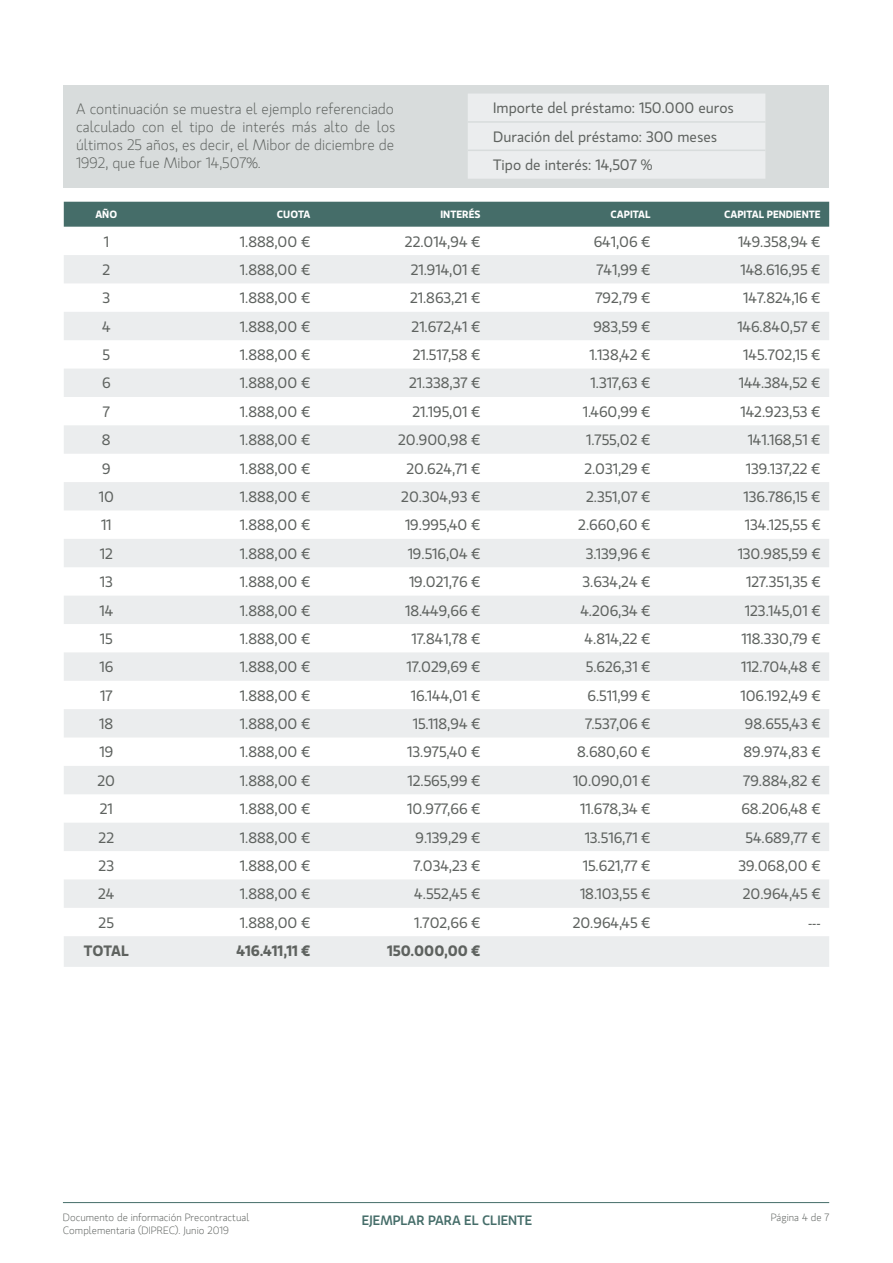
<style>
.page{position:relative;width:893px;height:1263px;background:#fff}
.page>*{position:absolute;margin:0;border:0;box-sizing:border-box;transform-origin:0 0}
.t1{font:15px/28.3px "Gloriola";color:#5e625f}
.t2{font:300 15px/18px "Gloriola";color:#5e625f;text-align:justify}
.t3{font:600 15px "Gloriola";color:#5e625f}
.t4{font:500 13.5px "Gloriola";color:#456d69}
.t5{font:300 10.5px/12.6px "Gloriola";color:#5e625f}
.t6{font:600 10.5px "Gloriola";color:#fff}
</style>
<div class="page">
<div style="left:64px;top:85px;width:765px;height:102px;background:#d8dcdc"></div>
<hr style="left:63px;top:1202px;width:766px;height:1px;background:#456d69">
<div style="left:468px;top:94px;width:297px;height:85px;background:#ebedee"></div>
<hr style="left:468px;top:121px;width:297px;height:2px;background:#d8dcdc">
<hr style="left:468px;top:150px;width:297px;height:1px;background:#d8dcdc">
<div style="left:64px;top:202px;width:765px;height:25px;background:#456d69"></div>
<svg style="left:64px;top:255px;width:765px;height:712px;fill:#ebedee"></svg>
<p class="t2" style="left:76px;top:101px;width:321px">A continuación se muestra el ejemplo referenciado calculado con el tipo de interés más alto de los últimos 25 años, es decir, el Mibor de diciembre de 1992, que fue Mibor 14,507%.</p>
<p class="t1" style="left:493px;top:94px;width:242px">Importe del préstamo: 150.000 euros<br>Duración del préstamo: 300 meses<br>Tipo de interés: 14,507 %</p>
<p class="t6" style="left:95px;top:208px;width:23px">AÑO</p>
<p class="t6" style="left:277px;top:208px;width:35px">CUOTA</p>
<p class="t6" style="left:440px;top:208px;width:42px">INTERÉS</p>
<p class="t6" style="left:611px;top:208px;width:42px">CAPITAL</p>
<p class="t6" style="left:724px;top:208px;width:98px">CAPITAL PENDIENTE</p>
<p class="t1" style="left:104px;top:227px;width:7px">1</p>
<p class="t1" style="left:240px;top:227px;width:72px">1.888,00 €</p>
<p class="t1" style="left:405px;top:227px;width:77px">22.014,94 €</p>
<p class="t1" style="left:594px;top:227px;width:58px">641,06 €</p>
<p class="t1" style="left:738px;top:227px;width:84px">149.358,94 €</p>
<p class="t1" style="left:102px;top:256px;width:9px">2</p>
<p class="t1" style="left:240px;top:256px;width:72px">1.888,00 €</p>
<p class="t1" style="left:411px;top:256px;width:71px">21.914,01 €</p>
<p class="t1" style="left:596px;top:256px;width:56px">741,99 €</p>
<p class="t1" style="left:740px;top:256px;width:82px">148.616,95 €</p>
<p class="t1" style="left:102px;top:284px;width:9px">3</p>
<p class="t1" style="left:240px;top:284px;width:72px">1.888,00 €</p>
<p class="t1" style="left:410px;top:284px;width:72px">21.863,21 €</p>
<p class="t1" style="left:595px;top:284px;width:57px">792,79 €</p>
<p class="t1" style="left:743px;top:284px;width:79px">147.824,16 €</p>
<p class="t1" style="left:102px;top:313px;width:10px">4</p>
<p class="t1" style="left:240px;top:313px;width:72px">1.888,00 €</p>
<p class="t1" style="left:412px;top:313px;width:70px">21.672,41 €</p>
<p class="t1" style="left:593px;top:313px;width:59px">983,59 €</p>
<p class="t1" style="left:737px;top:313px;width:85px">146.840,57 €</p>
<p class="t1" style="left:103px;top:341px;width:9px">5</p>
<p class="t1" style="left:240px;top:341px;width:72px">1.888,00 €</p>
<p class="t1" style="left:413px;top:341px;width:69px">21.517,58 €</p>
<p class="t1" style="left:589px;top:341px;width:63px">1.138,42 €</p>
<p class="t1" style="left:743px;top:341px;width:79px">145.702,15 €</p>
<p class="t1" style="left:102px;top:369px;width:10px">6</p>
<p class="t1" style="left:240px;top:369px;width:72px">1.888,00 €</p>
<p class="t1" style="left:409px;top:369px;width:73px">21.338,37 €</p>
<p class="t1" style="left:590px;top:369px;width:62px">1.317,63 €</p>
<p class="t1" style="left:739px;top:369px;width:83px">144.384,52 €</p>
<p class="t1" style="left:103px;top:398px;width:9px">7</p>
<p class="t1" style="left:240px;top:398px;width:72px">1.888,00 €</p>
<p class="t1" style="left:412px;top:398px;width:70px">21.195,01 €</p>
<p class="t1" style="left:583px;top:398px;width:69px">1.460,99 €</p>
<p class="t1" style="left:740px;top:398px;width:82px">142.923,53 €</p>
<p class="t1" style="left:102px;top:426px;width:10px">8</p>
<p class="t1" style="left:240px;top:426px;width:72px">1.888,00 €</p>
<p class="t1" style="left:398px;top:426px;width:84px">20.900,98 €</p>
<p class="t1" style="left:586px;top:426px;width:66px">1.755,02 €</p>
<p class="t1" style="left:748px;top:426px;width:75px">141.168,51 €</p>
<p class="t1" style="left:102px;top:455px;width:10px">9</p>
<p class="t1" style="left:240px;top:455px;width:72px">1.888,00 €</p>
<p class="t1" style="left:406px;top:455px;width:76px">20.624,71 €</p>
<p class="t1" style="left:584px;top:455px;width:68px">2.031,29 €</p>
<p class="t1" style="left:746px;top:455px;width:76px">139.137,22 €</p>
<p class="t1" style="left:99px;top:483px;width:17px">10</p>
<p class="t1" style="left:240px;top:483px;width:72px">1.888,00 €</p>
<p class="t1" style="left:401px;top:483px;width:81px">20.304,93 €</p>
<p class="t1" style="left:586px;top:483px;width:66px">2.351,07 €</p>
<p class="t1" style="left:743px;top:483px;width:79px">136.786,15 €</p>
<p class="t1" style="left:101px;top:511px;width:12px">11</p>
<p class="t1" style="left:240px;top:511px;width:72px">1.888,00 €</p>
<p class="t1" style="left:405px;top:511px;width:77px">19.995,40 €</p>
<p class="t1" style="left:578px;top:511px;width:74px">2.660,60 €</p>
<p class="t1" style="left:745px;top:511px;width:77px">134.125,55 €</p>
<p class="t1" style="left:100px;top:540px;width:15px">12</p>
<p class="t1" style="left:240px;top:540px;width:72px">1.888,00 €</p>
<p class="t1" style="left:408px;top:540px;width:74px">19.516,04 €</p>
<p class="t1" style="left:586px;top:540px;width:66px">3.139,96 €</p>
<p class="t1" style="left:738px;top:540px;width:85px">130.985,59 €</p>
<p class="t1" style="left:100px;top:568px;width:14px">13</p>
<p class="t1" style="left:240px;top:568px;width:72px">1.888,00 €</p>
<p class="t1" style="left:409px;top:568px;width:73px">19.021,76 €</p>
<p class="t1" style="left:582px;top:568px;width:70px">3.634,24 €</p>
<p class="t1" style="left:746px;top:568px;width:76px">127.351,35 €</p>
<p class="t1" style="left:99px;top:596px;width:15px">14</p>
<p class="t1" style="left:240px;top:596px;width:72px">1.888,00 €</p>
<p class="t1" style="left:405px;top:596px;width:77px">18.449,66 €</p>
<p class="t1" style="left:580px;top:596px;width:72px">4.206,34 €</p>
<p class="t1" style="left:745px;top:596px;width:77px">123.145,01 €</p>
<p class="t1" style="left:100px;top:625px;width:14px">15</p>
<p class="t1" style="left:240px;top:625px;width:72px">1.888,00 €</p>
<p class="t1" style="left:411px;top:625px;width:71px">17.841,78 €</p>
<p class="t1" style="left:585px;top:625px;width:67px">4.814,22 €</p>
<p class="t1" style="left:741px;top:625px;width:81px">118.330,79 €</p>
<p class="t1" style="left:99px;top:653px;width:15px">16</p>
<p class="t1" style="left:240px;top:653px;width:72px">1.888,00 €</p>
<p class="t1" style="left:406px;top:653px;width:76px">17.029,69 €</p>
<p class="t1" style="left:586px;top:653px;width:66px">5.626,31 €</p>
<p class="t1" style="left:741px;top:653px;width:81px">112.704,48 €</p>
<p class="t1" style="left:100px;top:682px;width:14px">17</p>
<p class="t1" style="left:240px;top:682px;width:72px">1.888,00 €</p>
<p class="t1" style="left:411px;top:682px;width:71px">16.144,01 €</p>
<p class="t1" style="left:588px;top:682px;width:65px">6.511,99 €</p>
<p class="t1" style="left:740px;top:682px;width:82px">106.192,49 €</p>
<p class="t1" style="left:99px;top:710px;width:15px">18</p>
<p class="t1" style="left:240px;top:710px;width:72px">1.888,00 €</p>
<p class="t1" style="left:413px;top:710px;width:69px">15.118,94 €</p>
<p class="t1" style="left:585px;top:710px;width:67px">7.537,06 €</p>
<p class="t1" style="left:745px;top:710px;width:77px">98.655,43 €</p>
<p class="t1" style="left:99px;top:738px;width:15px">19</p>
<p class="t1" style="left:240px;top:738px;width:72px">1.888,00 €</p>
<p class="t1" style="left:407px;top:738px;width:75px">13.975,40 €</p>
<p class="t1" style="left:577px;top:738px;width:75px">8.680,60 €</p>
<p class="t1" style="left:744px;top:738px;width:79px">89.974,83 €</p>
<p class="t1" style="left:97px;top:767px;width:19px">20</p>
<p class="t1" style="left:240px;top:767px;width:72px">1.888,00 €</p>
<p class="t1" style="left:407px;top:767px;width:75px">12.565,99 €</p>
<p class="t1" style="left:573px;top:767px;width:79px">10.090,01 €</p>
<p class="t1" style="left:743px;top:767px;width:79px">79.884,82 €</p>
<p class="t1" style="left:100px;top:795px;width:15px">21</p>
<p class="t1" style="left:240px;top:795px;width:72px">1.888,00 €</p>
<p class="t1" style="left:407px;top:795px;width:75px">10.977,66 €</p>
<p class="t1" style="left:580px;top:795px;width:72px">11.678,34 €</p>
<p class="t1" style="left:741px;top:795px;width:81px">68.206,48 €</p>
<p class="t1" style="left:99px;top:823px;width:17px">22</p>
<p class="t1" style="left:240px;top:823px;width:72px">1.888,00 €</p>
<p class="t1" style="left:416px;top:823px;width:66px">9.139,29 €</p>
<p class="t1" style="left:585px;top:823px;width:67px">13.516,71 €</p>
<p class="t1" style="left:745px;top:823px;width:77px">54.689,77 €</p>
<p class="t1" style="left:99px;top:852px;width:17px">23</p>
<p class="t1" style="left:240px;top:852px;width:72px">1.888,00 €</p>
<p class="t1" style="left:413px;top:852px;width:69px">7.034,23 €</p>
<p class="t1" style="left:583px;top:852px;width:69px">15.621,77 €</p>
<p class="t1" style="left:738px;top:852px;width:84px">39.068,00 €</p>
<p class="t1" style="left:98px;top:880px;width:18px">24</p>
<p class="t1" style="left:240px;top:880px;width:72px">1.888,00 €</p>
<p class="t1" style="left:414px;top:880px;width:68px">4.552,45 €</p>
<p class="t1" style="left:580px;top:880px;width:72px">18.103,55 €</p>
<p class="t1" style="left:743px;top:880px;width:79px">20.964,45 €</p>
<p class="t1" style="left:99px;top:909px;width:17px">25</p>
<p class="t1" style="left:240px;top:909px;width:72px">1.888,00 €</p>
<p class="t1" style="left:414px;top:909px;width:68px">1.702,66 €</p>
<p class="t1" style="left:573px;top:909px;width:79px">20.964,45 €</p>
<p class="t1" style="left:808px;top:909px;width:14px">---</p>
<p class="t3" style="left:84px;top:942px;width:47px">TOTAL</p>
<p class="t3" style="left:237px;top:942px;width:75px">416.411,11 €</p>
<p class="t3" style="left:387px;top:942px;width:95px">150.000,00 €</p>
<p class="t5" style="left:63px;top:1211px;width:188px">Documento de información Precontractual<br>Complementaria (DIPREC). Junio 2019</p>
<p class="t4" style="left:362px;top:1212px;width:172px">EJEMPLAR PARA EL CLIENTE</p>
<p class="t5" style="left:771px;top:1211px;width:60px">Página 4 de 7</p>
</div>
